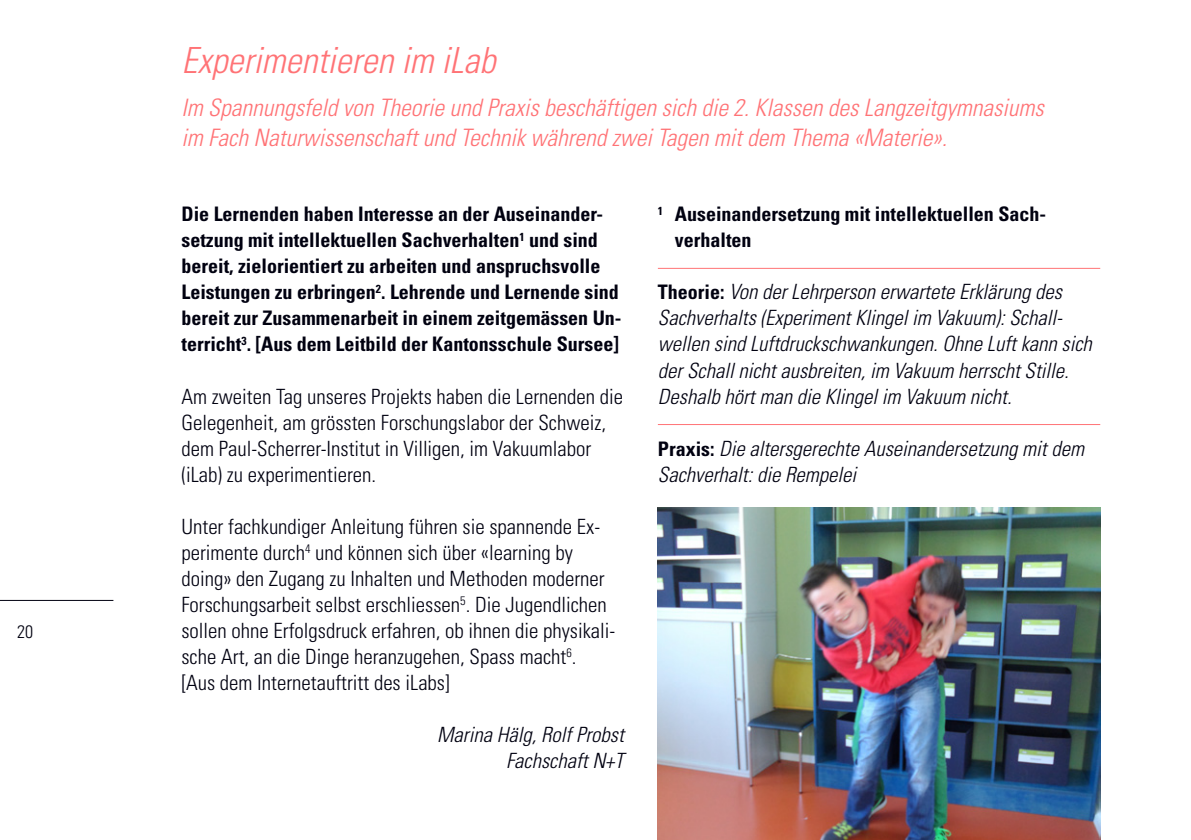
<style>
.page{position:relative;width:1191px;height:840px;background:#fff}
.page>*{position:absolute;margin:0;border:0;box-sizing:border-box;transform-origin:0 0}
.t1{font:italic 300 condensed 36px "Univers";color:#ff7376}
.t2{font:italic 300 condensed 24px/30px "Univers";color:#ff7376}
.t3{font:300 condensed 21px/26px "Univers";color:#000110}
.t4{font:italic 300 condensed 21px/26px "Univers";color:#000110}
.t5{font:700 condensed 20px/26px "Univers";color:#000110}
.t6{font:300 condensed 18px "Univers";color:#000110}
.s1{font-weight:700;font-style:normal;font-size:20px}
</style>
<div class="page">
<hr style="left:0;top:599px;width:113px;height:1px;background:#000110">
<hr style="left:658px;top:268px;width:442px;height:1px;background:#ff7376">
<hr style="left:658px;top:424px;width:442px;height:1px;background:#ff7376">
<img style="left:658px;top:507px;width:442px;height:332px">
<p class="t6" style="left:17px;top:620px;width:17px">20</p>
<h1 class="t1" style="left:181px;top:39px;width:315px">Experimentieren im iLab</h1>
<p class="t2" style="left:181px;top:92px;width:864px">Im Spannungsfeld von Theorie und Praxis beschäftigen sich die 2. Klassen des Langzeitgymnasiums im Fach Naturwissenschaft und Technik während zwei Tagen mit dem Thema «Materie».</p>
<p class="t5" style="left:181px;top:201px;width:441px">Die Lernenden haben Interesse an der Auseinander&shy;setzung mit intellektuellen Sachverhalten<sup>1</sup> und sind bereit, zielorientiert zu arbeiten und anspruchsvolle Leistungen zu erbringen<sup>2</sup>. Lehrende und Lernende sind bereit zur Zusammenarbeit in einem zeitgemässen Un&shy;terricht<sup>3</sup>. [Aus dem Leitbild der Kantonsschule Sursee]</p>
<p class="t3" style="left:181px;top:382px;width:443px">Am zweiten Tag unseres Projekts haben die Lernenden die Gelegenheit, am grössten Forschungslabor der Schweiz, dem Paul-Scherrer-Institut in Villigen, im Vakuumlabor (iLab) zu experimentieren.</p>
<p class="t3" style="left:181px;top:512px;width:435px">Unter fachkundiger Anleitung führen sie spannende Ex&shy;perimente durch<sup>4</sup> und können sich über «learning by doing» den Zugang zu Inhalten und Methoden moderner Forschungsarbeit selbst erschliessen<sup>5</sup>. Die Jugendlichen sollen ohne Erfolgsdruck erfahren, ob ihnen die physikali&shy;sche Art, an die Dinge heranzugehen, Spass macht<sup>6</sup>. [Aus dem Internetauftritt des iLabs]</p>
<p class="t4" style="left:437px;top:720px;width:188px;text-align:right">Marina Hälg, Rolf Probst<br>Fachschaft N+T</p>
<p class="t5" style="left:675px;top:201px;width:373px;text-indent:-17px"><sup>1</sup> Auseinandersetzung mit intellektuellen Sach&shy;verhalten</p>
<p class="t4" style="left:658px;top:278px;width:435px"><span class="s1">Theorie:</span> Von der Lehrperson erwartete Erklärung des Sachverhalts (Experiment Klingel im Vakuum): Schall&shy;wellen sind Luftdruckschwankungen. Ohne Luft kann sich der Schall nicht ausbreiten, im Vakuum herrscht Stille.<br>Deshalb hört man die Klingel im Vakuum nicht.</p>
<p class="t4" style="left:658px;top:434px;width:428px"><span class="s1">Praxis:</span> Die altersgerechte Auseinandersetzung mit dem<br>Sachverhalt: die Rempelei</p>
</div>
